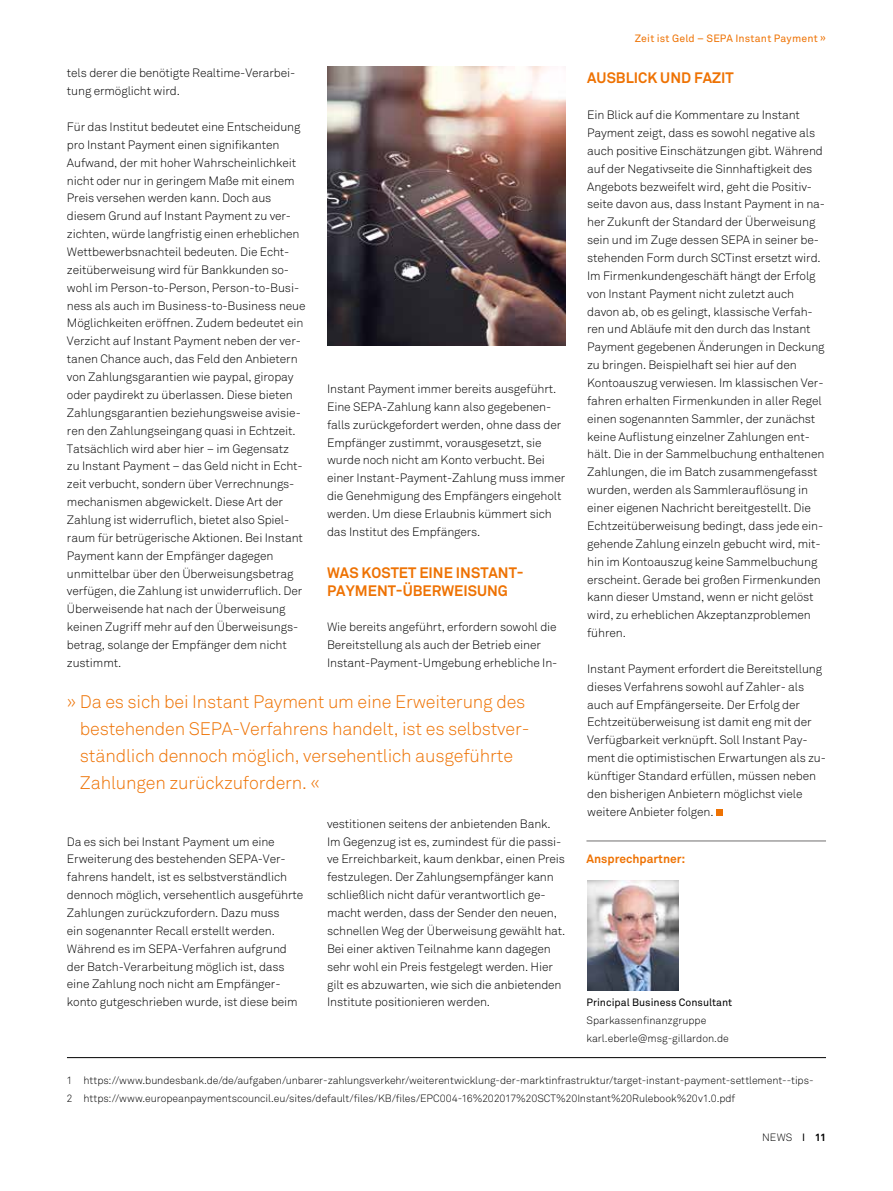
<style>
.page{position:relative;width:893px;height:1191px;background:#fff}
.page>*{position:absolute;margin:0;border:0;box-sizing:border-box;transform-origin:0 0}
.t1{font:300 18px/27px "Akkurat Std";letter-spacing:-.01em;color:#ee7203}
.t2{font:700 15px/17.9px "Akkurat Std";color:#ee7203}
.t3{font:300 12px/17.9px "Akkurat Std";letter-spacing:-.01em;color:#000}
.t4{font:700 12px "Akkurat Std";color:#ee7203}
.t5{font:300 10.5px/17.9px "Akkurat Std";letter-spacing:-.005em;color:#000}
.t6{font:10.5px "Akkurat Std";letter-spacing:.02em;color:#ee7203}
.t7{font:10.5px "Akkurat Std";color:#000}
.s1{font-weight:400}
.s2{font-weight:700}
</style>
<div class="page">
<div style="left:716px;top:809px;width:7px;height:7px;background:#ee7203"></div>
<hr style="left:586px;top:840px;width:240px;height:1px;background:#706f6f">
<img style="left:587px;top:880px;width:92px;height:110px">
<img style="left:327px;top:67px;width:239px;height:278px">
<hr style="left:67px;top:1057px;width:759px;height:1px;background:#000">
<p class="t3" style="left:67px;top:64px;width:230px">tels derer die benötigte Realtime-Verarbei&shy;tung ermöglicht wird.</p>
<p class="t3" style="left:67px;top:118px;width:240px">Für das Institut bedeutet eine Entscheidung pro Instant Payment einen signifikanten Aufwand, der mit hoher Wahrscheinlichkeit nicht oder nur in geringem Maße mit einem Preis versehen werden kann. Doch aus diesem Grund auf Instant Payment zu ver&shy;zichten, würde langfristig einen erheblichen Wettbewerbsnachteil bedeuten. Die Echt&shy;zeitüberweisung wird für Bankkunden so&shy;wohl im Person-to-Person, Person-to-Busi&shy;ness als auch im Business-to-Business neue Möglichkeiten eröffnen. Zudem bedeutet ein Verzicht auf Instant Payment neben der ver&shy;tanen Chance auch, das Feld den Anbietern von Zahlungsgarantien wie paypal, giropay oder paydirekt zu überlassen. Diese bieten Zahlungsgarantien beziehungsweise avisie&shy;ren den Zahlungseingang quasi in Echtzeit.<br>Tatsächlich wird aber hier – im Gegensatz<br>zu Instant Payment – das Geld nicht in Echt&shy;zeit verbucht, sondern über Verrechnungs&shy;mechanismen abgewickelt. Diese Art der Zahlung ist widerruflich, bietet also Spiel&shy;raum für betrügerische Aktionen. Bei Instant Payment kann der Empfänger dagegen unmittelbar über den Überweisungsbetrag verfügen, die Zahlung ist unwiderruflich. Der Überweisende hat nach der Überweisung keinen Zugriff mehr auf den Überweisungs&shy;betrag, solange der Empfänger dem nicht zustimmt.</p>
<p class="t3" style="left:327px;top:380px;width:240px">Instant Payment immer bereits ausgeführt.<br>Eine SEPA-Zahlung kann also gegebenen&shy;falls zurückgefordert werden, ohne dass der Empfänger zustimmt, vorausgesetzt, sie wurde noch nicht am Konto verbucht. Bei einer Instant-Payment-Zahlung muss immer die Genehmigung des Empfängers eingeholt werden. Um diese Erlaubnis kümmert sich das Institut des Empfängers.</p>
<p class="t2" style="left:327px;top:563px;width:198px">WAS KOSTET EINE INSTANT-<br>PAYMENT-ÜBERWEISUNG</p>
<p class="t3" style="left:327px;top:618px;width:232px">Wie bereits angeführt, erfordern sowohl die<br>Bereitstellung als auch der Betrieb einer<br>Instant-Payment-Umgebung erhebliche In-</p>
<h1 class="t1" style="left:80px;top:688px;width:451px;text-indent:-13px">» Da es sich bei Instant Payment um eine Erweiterung des bestehenden SEPA-Verfahrens handelt, ist es selbstver&shy;ständlich dennoch möglich, versehentlich ausgeführte Zahlungen zurückzufordern. «</h1>
<p class="t3" style="left:67px;top:832px;width:238px">Da es sich bei Instant Payment um eine Erweiterung des bestehenden SEPA-Ver&shy;fahrens handelt, ist es selbstverständlich dennoch möglich, versehentlich ausgeführte Zahlungen zurückzufordern. Dazu muss<br>ein sogenannter Recall erstellt werden.<br>Während es im SEPA-Verfahren aufgrund der Batch-Verarbeitung möglich ist, dass eine Zahlung noch nicht am Empfänger&shy;konto gutgeschrieben wurde, ist diese beim</p>
<p class="t3" style="left:327px;top:814px;width:240px">vestitionen seitens der anbietenden Bank.<br>Im Gegenzug ist es, zumindest für die passi&shy;ve Erreichbarkeit, kaum denkbar, einen Preis festzulegen. Der Zahlungsempfänger kann schließlich nicht dafür verantwortlich ge&shy;macht werden, dass der Sender den neuen, schnellen Weg der Überweisung gewählt hat.<br>Bei einer aktiven Teilnahme kann dagegen sehr wohl ein Preis festgelegt werden. Hier gilt es abzuwarten, wie sich die anbietenden Institute positionieren werden.</p>
<p class="t6" style="left:635px;top:32px;width:193px">Zeit ist Geld – SEPA Instant Payment »</p>
<p class="t2" style="left:587px;top:69px;width:148px">AUSBLICK UND FAZIT</p>
<p class="t3" style="left:587px;top:106px;width:239px">Ein Blick auf die Kommentare zu Instant Payment zeigt, dass es sowohl negative als auch positive Einschätzungen gibt. Während auf der Negativseite die Sinnhaftigkeit des Angebots bezweifelt wird, geht die Positiv&shy;seite davon aus, dass Instant Payment in na&shy;her Zukunft der Standard der Überweisung sein und im Zuge dessen SEPA in seiner be&shy;stehenden Form durch SCTinst ersetzt wird.<br>Im Firmenkundengeschäft hängt der Erfolg von Instant Payment nicht zuletzt auch davon ab, ob es gelingt, klassische Verfah&shy;ren und Abläufe mit den durch das Instant Payment gegebenen Änderungen in Deckung zu bringen. Beispielhaft sei hier auf den Kontoauszug verwiesen. Im klassischen Ver&shy;fahren erhalten Firmenkunden in aller Regel einen sogenannten Sammler, der zunächst keine Auflistung einzelner Zahlungen ent&shy;hält. Die in der Sammelbuchung enthaltenen Zahlungen, die im Batch zusammengefasst wurden, werden als Sammlerauflösung in einer eigenen Nachricht bereitgestellt. Die Echtzeitüberweisung bedingt, dass jede ein&shy;gehende Zahlung einzeln gebucht wird, mit&shy;hin im Kontoauszug keine Sammelbuchung erscheint. Gerade bei großen Firmenkunden kann dieser Umstand, wenn er nicht gelöst wird, zu erheblichen Akzeptanzproblemen führen.</p>
<p class="t3" style="left:587px;top:659px;width:240px">Instant Payment erfordert die Bereitstellung dieses Verfahrens sowohl auf Zahler- als auch auf Empfängerseite. Der Erfolg der Echtzeitüberweisung ist damit eng mit der Verfügbarkeit verknüpft. Soll Instant Pay&shy;ment die optimistischen Erwartungen als zu&shy;künftiger Standard erfüllen, müssen neben den bisherigen Anbietern möglichst viele weitere Anbieter folgen.</p>
<p class="t4" style="left:586px;top:852px;width:100px">Ansprechpartner:</p>
<p class="t7" style="left:586px;top:996px;width:147px">Principal Business Consultant</p>
<p class="t5" style="left:586px;top:1011px;width:144px">Sparkassenfinanzgruppe karl.eberle@msg-gillardon.de</p>
<p class="t5" style="left:66px;top:1071px;width:749px">1 https://www.bundesbank.de/de/aufgaben/unbarer-zahlungsverkehr/weiterentwicklung-der-marktinfrastruktur/target-instant-payment-settlement--tips-<br>2 https://www.europeanpaymentscouncil.eu/sites/default/files/KB/files/EPC004-16%202017%20SCT%20Instant%20Rulebook%20v1.0.pdf</p>
<p class="t5" style="left:762px;top:1128px;width:65px">NEWS <span class="s1">I</span> <span class="s2">11</span></p>
</div>
